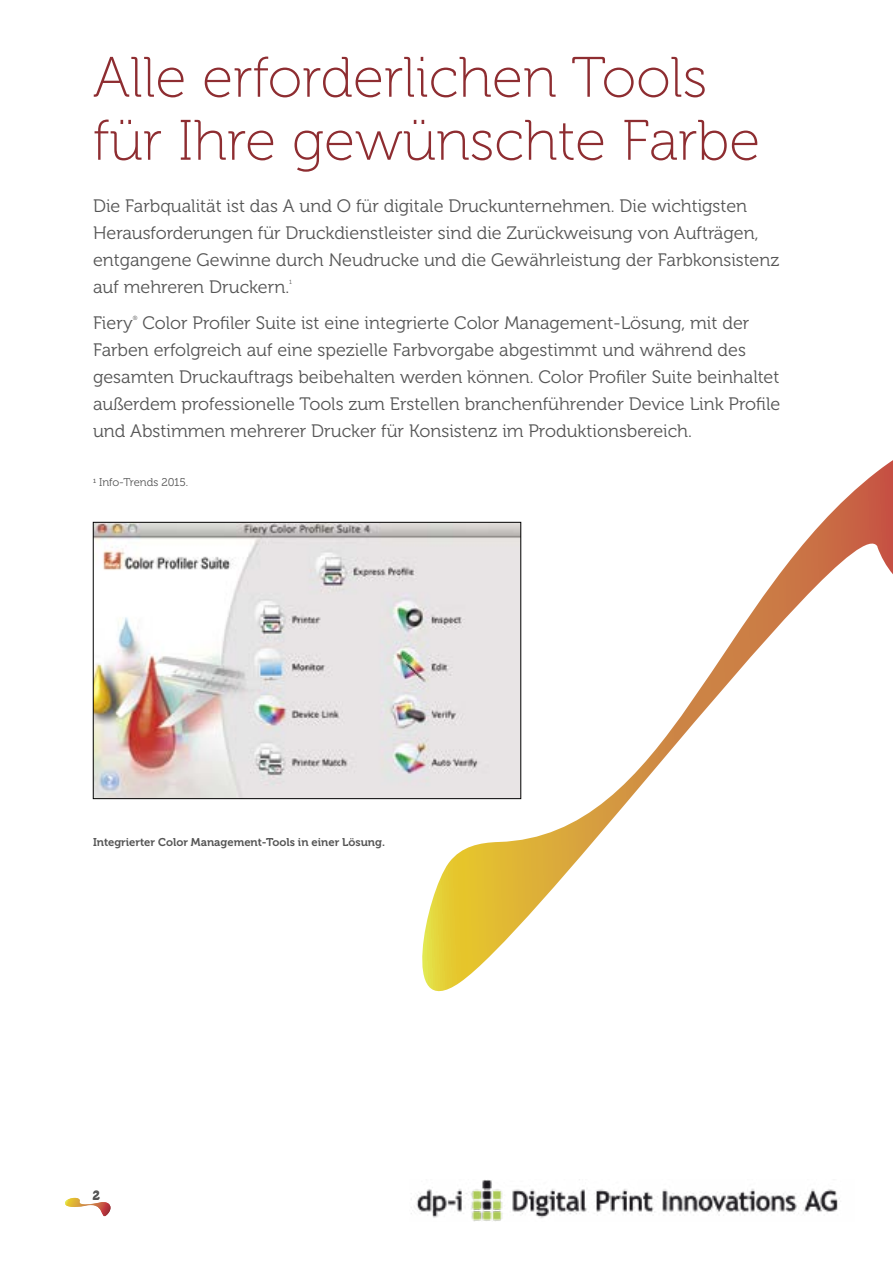
<style>
.page{position:relative;width:893px;height:1263px;background:#fff}
.page>*{position:absolute;margin:0;border:0;box-sizing:border-box;transform-origin:0 0}
.t1{font:57px/63px "Museo 100";color:#8e2d31}
.t2{font:18px/27px "Museo 300";color:#555}
.t3{font:12px "Museo 700";color:#555}
.t4{font:11.25px "Museo 700";color:#555}
.t5{font:11.25px "Museo 300";letter-spacing:-.005em;color:#555}
.t6{font:6px "Museo 300";color:#555}
</style>
<div class="page">
<svg style="left:65px;top:1198px;width:45px;height:19px"></svg>
<img style="left:95px;top:524px;width:303px;height:273px">
<svg style="left:398px;top:460px;width:495px;height:532px"></svg>
<img style="left:411px;top:1179px;width:429px;height:42px">
<h1 class="t1" style="left:93px;top:47px;width:669px">Alle erforderlichen Tools für Ihre gewünschte Farbe</h1>
<p class="t2" style="left:93px;top:192px;width:688px">Die Farbqualität ist das A und O für digitale Druckunternehmen. Die wichtigsten Herausforderungen für Druckdienstleister sind die Zurückweisung von Aufträgen, entgangene Gewinne durch Neudrucke und die Gewährleistung der Farbkonsistenz auf mehreren Druckern.</p>
<p class="t6" style="left:289px;top:279px;width:4px">1</p>
<p class="t2" style="left:93px;top:309px;width:689px;text-indent:49px">Color Profiler Suite ist eine integrierte Color Management-Lösung, mit der Farben erfolgreich auf eine spezielle Farbvorgabe abgestimmt und während des gesamten Druckauftrags beibehalten werden können. Color Profiler Suite beinhaltet außerdem professionelle Tools zum Erstellen branchenführender Device Link Profile und Abstimmen mehrerer Drucker für Konsistenz im Produktionsbereich.</p>
<p class="t2" style="left:93px;top:309px;width:41px">Fiery</p>
<p class="t6" style="left:133px;top:315px;width:6px">®</p>
<p class="t5" style="left:93px;top:476px;width:97px"><sup>1</sup> Info-Trends 2015.</p>
<p class="t4" style="left:93px;top:836px;width:294px">Integrierter Color Management-Tools in einer Lösung.</p>
<p class="t3" style="left:92px;top:1189px;width:8px">2</p>
</div>
